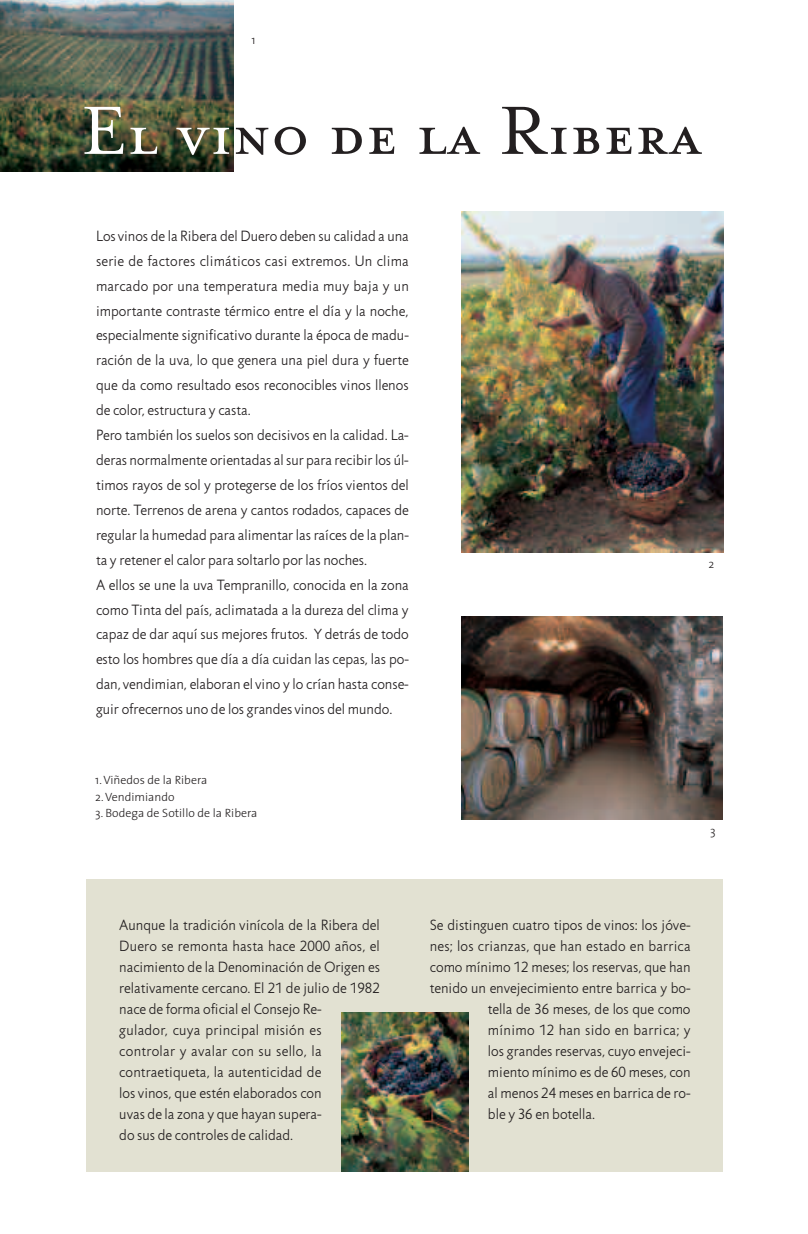
<style>
.page{position:relative;width:808px;height:1234px;background:#fff}
.page>*{position:absolute;margin:0;border:0;box-sizing:border-box;transform-origin:0 0}
.t1{font:78.3px "Mrs Eaves Petite Caps";color:#231f20}
.t2{font:300 15px/24.9px "Jigsaw";color:#231f20}
.t3{font:300 15px "Jigsaw";letter-spacing:.02em;color:#231f20}
.t4{font:300 12px "The Sans";color:#231f20}
.s1{color:#fff}
</style>
<div class="page">
<img style="left:0;top:0;width:233px;height:171px">
<img style="left:461px;top:211px;width:262px;height:341px">
<img style="left:461px;top:616px;width:262px;height:202px">
<div style="left:87px;top:879px;width:636px;height:292px;background:#e2e1d2"></div>
<img style="left:341px;top:1012px;width:127px;height:159px">
<p class="t4" style="left:252px;top:36px;width:6px">1</p>
<h1 class="t1" style="left:82px;top:81px;width:622px"><span class="s1">El vi</span>no de la Ribera</h1>
<p class="t2" style="left:96px;top:225px;width:314px">Los vinos de la Ribera del Duero deben su calidad a una serie de factores climáticos casi extremos. Un clima marcado por una temperatura media muy baja y un importante contraste térmico entre el día y la noche, especialmente significativo durante la época de madu&shy;ración de la uva, lo que genera una piel dura y fuerte que da como resultado esos reconocibles vinos llenos de color, estructura y casta.<br>Pero también los suelos son decisivos en la calidad. La&shy;deras normalmente orientadas al sur para recibir los úl&shy;timos rayos de sol y protegerse de los fríos vientos del norte. Terrenos de arena y cantos rodados, capaces de regular la humedad para alimentar las raíces de la plan&shy;ta y retener el calor para soltarlo por las noches.<br>A ellos se une la uva Tempranillo, conocida en la zona como Tinta del país, aclimatada a la dureza del clima y capaz de dar aquí sus mejores frutos. Y detrás de todo esto los hombres que día a día cuidan las cepas, las po&shy;dan, vendimian, elaboran el vino y lo crían hasta conse&shy;guir ofrecernos uno de los grandes vinos del mundo.</p>
<p class="t4" style="left:95px;top:775px;width:113px">1.Viñedos de la Ribera</p>
<p class="t4" style="left:95px;top:791px;width:81px">2. Vendimiando</p>
<p class="t4" style="left:95px;top:808px;width:163px">3. Bodega de Sotillo de la Ribera</p>
<p class="t4" style="left:708px;top:559px;width:7px">2</p>
<p class="t4" style="left:710px;top:826px;width:7px">3</p>
<p class="t2" style="left:119px;top:915px;width:262px;line-height:21px">Aunque la tradición vinícola de la Ribera del Duero se remonta hasta hace 2000 años, el nacimiento de la Denominación de Origen es relativamente cercano. El 21 de julio de 1982 nace de forma oficial el Consejo Re-<br>gulador, cuya principal misión es controlar y avalar con su sello, la contraetiqueta, la autenticidad de<br>los vinos, que estén elaborados con<br>uvas de la zona y que hayan supera-<br>do sus de controles de calidad.</p>
<p class="t2" style="left:430px;top:913px;width:262px">Se distinguen cuatro tipos de vinos: los jóve-</p>
<p class="t2" style="left:430px;top:934px;width:262px">nes; los crianzas, que han estado en barrica</p>
<p class="t2" style="left:430px;top:955px;width:262px">como mínimo 12 meses; los reservas, que han</p>
<p class="t2" style="left:430px;top:976px;width:262px">tenido un envejecimiento entre barrica y bo-</p>
<p class="t2" style="left:488px;top:997px;width:204px">tella de 36 meses, de los que como</p>
<p class="t3" style="left:488px;top:1024px;width:204px">mínimo 12 han sido en barrica; y</p>
<p class="t2" style="left:488px;top:1039px;width:204px">los grandes reservas, cuyo envejeci-</p>
<p class="t2" style="left:488px;top:1060px;width:204px">miento mínimo es de 60 meses, con</p>
<p class="t2" style="left:488px;top:1081px;width:204px">al menos 24 meses en barrica de ro-</p>
<p class="t2" style="left:488px;top:1102px;width:109px">ble y 36 en botella.</p>
</div>
